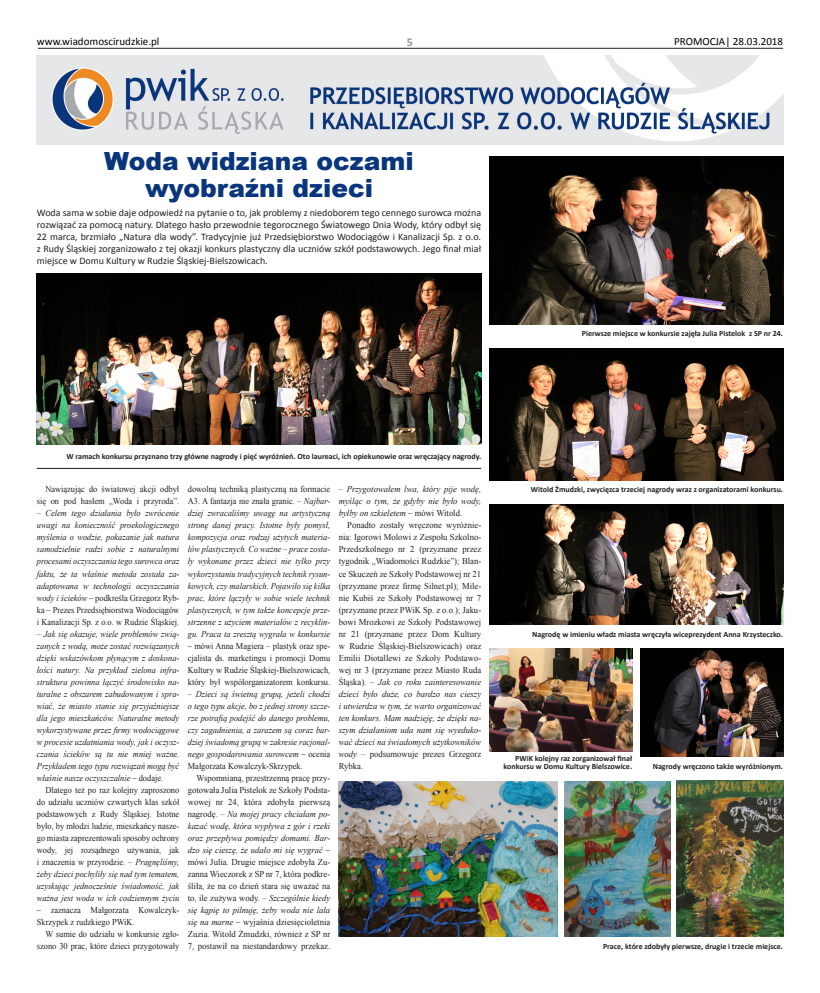
<style>
.page{position:relative;width:820px;height:993px;background:#fff}
.page>*{position:absolute;margin:0;border:0;box-sizing:border-box;transform-origin:0 0}
.tytuł_DUŻY{font:900 25px "Arial";color:#08357b}
.nr_str{font:700 12px "Calibri";color:#939598}
.TYTUŁ_RAMKI{font:11px "Calibri";color:#000}
.lid{font:10px/12px "Calibri";color:#231f20;text-align:justify}
.tekst{font:italic 9px/12px "Times New Roman";color:#231f20;text-align:justify;scale:.93 1}
.tekst-2{font:9px/12px "Times New Roman";color:#231f20;text-align:justify;scale:.93 1}
.tekst-3{font:9px/12px "Times New Roman";color:#231f20;text-align:justify;scale:.96 1}
.tekst-4{font:italic 9px/12px "Times New Roman";color:#231f20;text-align:justify;scale:.96 1}
.podpis_pod_zdjecie{font:700 8px/8px "Calibri";color:#231f20;text-align:right}
.s1{font-style:normal}
.s2{font-style:italic}
</style>
<div class="page">
<img style="left:37px;top:56px;width:745px;height:88px">
<hr style="left:38px;top:48px;width:744px;height:1px;background:#231f20">
<img style="left:676px;top:780px;width:106px;height:155px">
<img style="left:564px;top:781px;width:106px;height:155px">
<img style="left:338px;top:781px;width:219px;height:155px">
<img style="left:37px;top:273px;width:444px;height:171px">
<img style="left:489px;top:156px;width:293px;height:168px">
<img style="left:489px;top:348px;width:293px;height:132px">
<img style="left:489px;top:648px;width:143px;height:103px">
<img style="left:640px;top:648px;width:142px;height:108px">
<img style="left:489px;top:504px;width:293px;height:120px">
<hr style="left:37px;top:468px;width:444px;height:1px;background:#231f20">
<p class="TYTUŁ_RAMKI" style="left:37px;top:34px;width:124px">www.wiadomoscirudzkie.pl</p>
<p class="nr_str" style="left:407px;top:34px;width:8px">5</p>
<p class="TYTUŁ_RAMKI" style="left:674px;top:34px;width:110px">PROMOCJA| 28.03.2018</p>
<p class="tytuł_DUŻY" style="left:104px;top:142px;width:311px">Woda widziana oczami</p>
<p class="tytuł_DUŻY" style="left:145px;top:169px;width:229px">wyobraźni dzieci</p>
<p class="lid" style="left:37px;top:207px;width:445px">Woda sama w sobie daje odpowiedź na pytanie o to, jak problemy z niedoborem tego cennego surowca można rozwiązać za pomocą natury. Dlatego hasło przewodnie tegorocznego Światowego Dnia Wody, który odbył się 22 marca, brzmiało „Natura dla wody”. Tradycyjnie już Przedsiębiorstwo Wodociągów i Kanalizacji Sp. z o.o. z Rudy Śląskiej zorganizowało z tej okazji konkurs plastyczny dla uczniów szkół podstawowych. Jego finał miał miejsce w Domu Kultury w Rudzie Śląskiej-Bielszowicach.</p>
<p class="podpis_pod_zdjecie" style="left:581px;top:329px;width:203px">Pierwsze miejsce w konkursie zajęła Julia Pistelok z SP nr 24.</p>
<p class="podpis_pod_zdjecie" style="left:66px;top:452px;width:416px">W ramach konkursu przyznano trzy główne nagrody i pięć wyróżnień. Oto laureaci, ich opiekunowie oraz wręczający nagrody.</p>
<p class="tekst" style="left:188px;top:483px;width:155px"><span class="s1">dowolną techniką plastyczną na formacie A3. A fantazja nie znała granic.</span> – Najbar&shy;dziej zwracaliśmy uwagę na artystyczną stronę danej pracy. Istotne były pomysł, kompozycja oraz rodzaj użytych materia&shy;łów plastycznych. Co ważne – prace zosta&shy;ły wykonane przez dzieci nie tylko przy wykorzystaniu tradycyjnych technik rysun&shy;kowych, czy malarskich. Pojawiło się kilka prac, które łączyły w sobie wiele technik plastycznych, w tym także koncepcje prze&shy;strzenne z użyciem materiałów z recyklin&shy;gu. Praca ta zresztą wygrała w konkursie</p>
<p class="tekst-2" style="left:188px;top:639px;width:155px">– mówi Anna Magiera <span class="s2">–</span> plastyk oraz spe&shy;cjalista ds. marketingu i promocji Domu Kultury w Rudzie Śląskiej-Bielszowicach, który był współorganizatorem konkursu.</p>
<p class="tekst" style="left:188px;top:687px;width:155px">– Dzieci są świetną grupą, jeżeli chodzi o tego typu akcje, bo z jednej strony szcze&shy;rze potrafią podejść do danego problemu, czy zagadnienia, a zarazem są coraz bar&shy;dziej świadomą grupą w zakresie racjonal&shy;nego gospodarowania surowcem <span class="s1">– ocenia Małgorzata Kowalczyk-Skrzypek.</span></p>
<p class="tekst-2" style="left:188px;top:771px;width:155px;text-indent:9px">Wspomnianą, przestrzenną pracę przy&shy;gotowała Julia Pistelok ze Szkoły Podsta&shy;wowej nr 24, która zdobyła pierwszą nagrodę. <span class="s2">– Na mojej pracy chciałam po&shy;kazać wodę, która wypływa z gór i rzeki oraz przepływa pomiędzy domami. Bar&shy;dzo się cieszę, że udało mi się wygrać</span> – mówi Julia. Drugie miejsce zdobyła Zu&shy;zanna Wieczorek z SP nr 7, która podkre&shy;śliła, że na co dzień stara się uważać na to, ile zużywa wody. <span class="s2">– Szczególnie kiedy się kąpię to pilnuję, żeby woda nie lała się na marne</span> – wyjaśnia dziesięcioletnia Zuzia. Witold Żmudzki, również z SP nr 7, postawił na niestandardowy przekaz.</p>
<p class="tekst-2" style="left:37px;top:483px;width:155px;text-align:right">Nawiązując do światowej akcji odbył się on pod hasłem „Woda i przyroda”.</p>
<p class="tekst" style="left:37px;top:507px;width:155px">– Celem tego działania było zwrócenie uwagi na konieczność proekologicznego myślenia o wodzie, pokazanie jak natura samodzielnie radzi sobie z naturalnymi procesami oczyszczania tego surowca oraz faktu, że ta właśnie metoda została za&shy;adaptowana w technologii oczyszczania wody i ścieków <span class="s1">– podkreśla Grzegorz Ryb&shy;ka – Prezes Przedsiębiorstwa Wodociągów i Kanalizacji Sp. z o.o. w Rudzie Śląskiej.</span></p>
<p class="tekst" style="left:37px;top:627px;width:155px">– Jak się okazuje, wiele problemów zwią&shy;zanych z wodą, może zostać rozwiązanych dzięki wskazówkom płynącym z doskona&shy;łości natury. Na przykład zielona infra&shy;struktura powinna łączyć środowisko na&shy;turalne z obszarem zabudowanym i spra&shy;wiać, że miasto stanie się przyjaźniejsze dla jego mieszkańców. Naturalne metody wykorzystywane przez firmy wodociągowe w procesie uzdatniania wody, jak i oczysz&shy;czania ścieków są tu nie mniej ważne.<br>Przykładem tego typu rozwiązań mogą być właśnie nasze oczyszczalnie <span class="s1">– dodaje.</span></p>
<p class="tekst-2" style="left:37px;top:783px;width:155px;text-indent:9px">Dlatego też po raz kolejny zaproszono do udziału uczniów czwartych klas szkół podstawowych z Rudy Śląskiej. Istotne było, by młodzi ludzie, mieszkańcy nasze&shy;go miasta zaprezentowali sposoby ochrony wody, jej rozsądnego używania, jak i znaczenia w przyrodzie. <span class="s2">– Pragnęliśmy, żeby dzieci pochyliły się nad tym tematem, uzyskując jednocześnie świadomość, jak ważna jest woda w ich codziennym życiu</span></p>
<p class="tekst-2" style="left:37px;top:903px;width:155px">– zaznacza Małgorzata Kowalczyk-<br>Skrzypek z rudzkiego PWiK.</p>
<p class="tekst-2" style="left:37px;top:927px;width:155px;text-align:right">W sumie do udziału w konkursie zgło&shy;szono 30 prac, które dzieci przygotowały</p>
<p class="tekst-4" style="left:338px;top:483px;width:150px">– Przygotowałem lwa, który pije wodę, myśląc o tym, że gdyby nie było wody, byłby on szkieletem <span class="s1">– mówi Witold.</span></p>
<p class="tekst-3" style="left:338px;top:519px;width:150px;text-indent:9px">Ponadto zostały wręczone wyróżnie&shy;nia: Igorowi Molowi z Zespołu Szkolno-Przedszkolnego nr 2 (przyznane przez tygodnik „Wiadomości Rudzkie”); Blan&shy;ce Skuczeń ze Szkoły Podstawowej nr 21 (przyznane przez firmę Silnet.pl); Mile&shy;nie Kubiś ze Szkoły Podstawowej nr 7 (przyznane przez PWiK Sp. z o.o.); Jaku&shy;bowi Mrozkowi ze Szkoły Podstawowej nr 21 (przyznane przez Dom Kultury w Rudzie Śląskiej-Bielszowicach) oraz Emilii Diotallewi ze Szkoły Podstawo&shy;wej nr 3 (przyznane przez Miasto Ruda Śląska). <span class="s2">– Jak co roku zainteresowanie dzieci było duże, co bardzo nas cieszy i utwierdza w tym, że warto organizować ten konkurs. Mam nadzieję, że dzięki na&shy;szym działaniom uda nam się wyeduko&shy;wać dzieci na świadomych użytkowników wody –</span> podsumowuje prezes Grzegorz Rybka.</p>
<p class="podpis_pod_zdjecie" style="left:530px;top:485px;width:253px">Witold Żmudzki, zwycięzca trzeciej nagrody wraz z organizatorami konkursu.</p>
<p class="podpis_pod_zdjecie" style="left:532px;top:629px;width:252px">Nagrodę w imieniu władz miasta wręczyła wiceprezydent Anna Krzysteczko.</p>
<p class="podpis_pod_zdjecie" style="left:503px;top:753px;width:130px">PWiK kolejny raz zorganizował finał konkursu w Domu Kultury Bielszowice.</p>
<p class="podpis_pod_zdjecie" style="left:652px;top:761px;width:132px">Nagrody wręczono także wyróżnionym.</p>
<p class="podpis_pod_zdjecie" style="left:602px;top:941px;width:181px">Prace, które zdobyły pierwsze, drugie i trzecie miejsce.</p>
</div>
